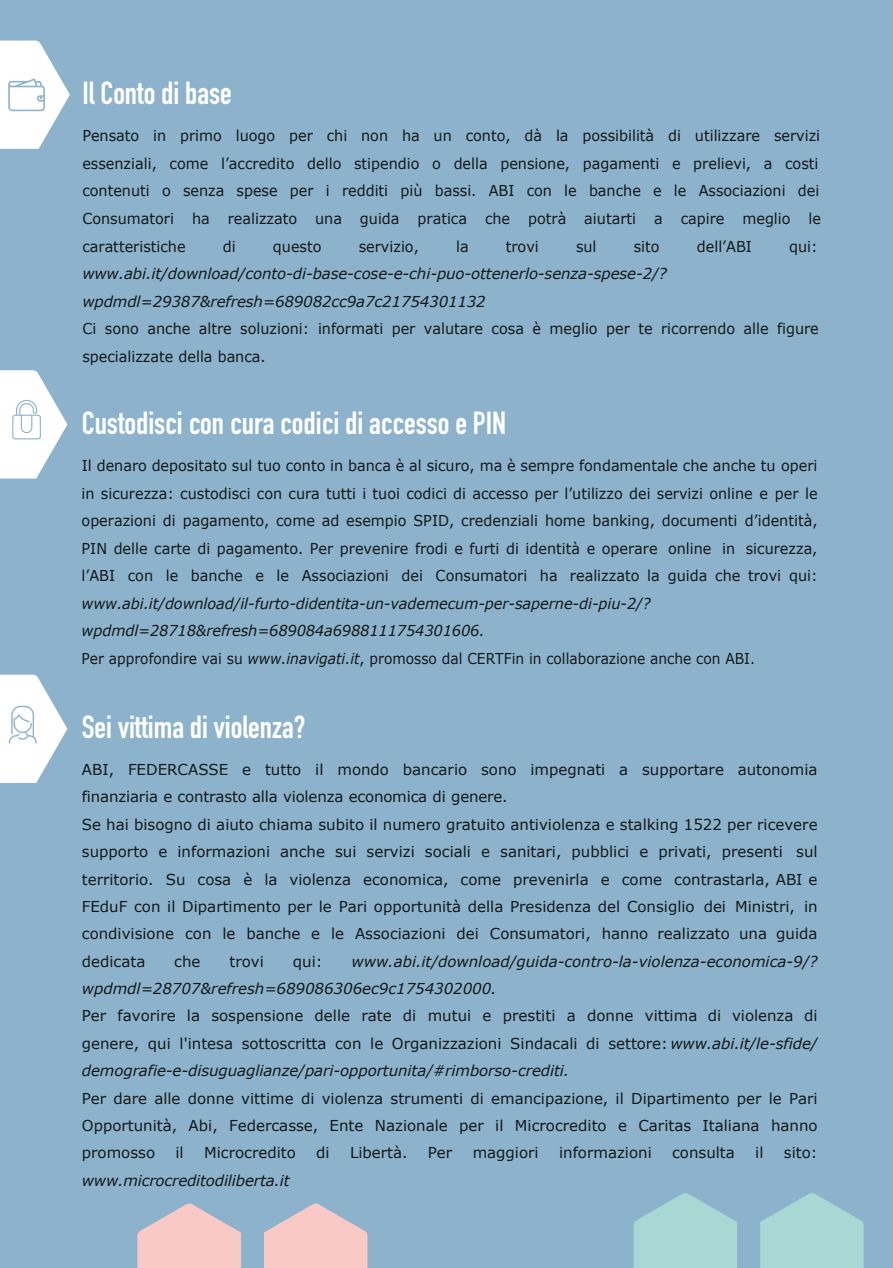
<style>
.page{position:relative;width:893px;height:1268px;background:#fff}
.page>*{position:absolute;margin:0;border:0;box-sizing:border-box;transform-origin:0 0}
.t1{font:700 31.5px "DIN Condensed";color:#fff}
.t2{font:15px/27.3px "Verdana";color:#141819;text-align:justify}
.t3{font:15px/27.6px "Verdana";color:#141819;scale:.96 1}
.t4{font:italic 15px/27.6px "Verdana";letter-spacing:-.005em;color:#141819}
.s1{font-style:normal}
.s2{font-style:italic}
</style>
<div class="page">
<div style="left:0;top:0;width:893px;height:1267px;background:#8cb3cb"></div>
<svg style="left:264px;top:1203px;width:103px;height:64px"></svg>
<svg style="left:137px;top:1203px;width:104px;height:64px"></svg>
<svg style="left:760px;top:1193px;width:104px;height:74px"></svg>
<svg style="left:634px;top:1193px;width:103px;height:74px"></svg>
<svg style="left:1px;top:41px;width:69px;height:108px"></svg>
<svg style="left:1px;top:370px;width:66px;height:108px"></svg>
<svg style="left:1px;top:674px;width:66px;height:108px"></svg>
<hr style="left:0;top:0;width:1px;height:1079px;background:#606060">
<h1 class="t1" style="left:82px;top:72px;width:151px">Il Conto di base</h1>
<p class="t3" style="left:82px;top:122px;width:771px">Pensato in primo luogo per chi non ha un conto, dà la possibilità di utilizzare servizi essenziali, come l’accredito dello stipendio o della pensione, pagamenti e prelievi, a costi contenuti o senza spese per i redditi più bassi. ABI con le banche e le Associazioni dei Consumatori ha realizzato una guida pratica che potrà aiutarti a capire meglio le caratteristiche</p>
<p class="t3" style="left:223px;top:232px;width:15px">di</p>
<p class="t3" style="left:273px;top:232px;width:52px">questo</p>
<p class="t3" style="left:359px;top:232px;width:64px">servizio,</p>
<p class="t3" style="left:456px;top:232px;width:15px">la</p>
<p class="t3" style="left:506px;top:232px;width:36px">trovi</p>
<p class="t3" style="left:576px;top:232px;width:23px">sul</p>
<p class="t3" style="left:634px;top:232px;width:28px">sito</p>
<p class="t3" style="left:697px;top:232px;width:59px">dell’ABI</p>
<p class="t3" style="left:789px;top:232px;width:31px">qui:</p>
<p class="t4" style="left:82px;top:259px;width:586px">www.abi.it/download/conto-di-base-cose-e-chi-puo-ottenerlo-senza-spese-2/? wpdmdl=29387&amp;refresh=689082cc9a7c21754301132</p>
<p class="t3" style="left:82px;top:315px;width:769px">Ci sono anche altre soluzioni: informati per valutare cosa è meglio per te ricorrendo alle figure specializzate della banca.</p>
<h1 class="t1" style="left:82px;top:402px;width:426px">Custodisci con cura codici di accesso e PIN</h1>
<p class="t3" style="left:82px;top:451px;width:768px;text-align:justify">Il denaro depositato sul tuo conto in banca è al sicuro, ma è sempre fondamentale che anche tu operi in sicurezza: custodisci con cura tutti i tuoi codici di accesso per l’utilizzo dei servizi online e per le operazioni di pagamento, come ad esempio SPID, credenziali home banking, documenti d’identità, PIN delle carte di pagamento. Per prevenire frodi e furti di identità e operare online in sicurezza, l’ABI con le banche e le Associazioni dei Consumatori ha realizzato la guida che trovi qui:</p>
<p class="t4" style="left:82px;top:589px;width:675px">www.abi.it/download/il-furto-didentita-un-vademecum-per-saperne-di-piu-2/? wpdmdl=28718&amp;refresh=689084a6988111754301606.<br><span class="s1">Per approfondire vai su</span> www.inavigati.it<span class="s1">, promosso dal CERTFin in collaborazione anche con ABI.</span></p>
<h1 class="t1" style="left:82px;top:706px;width:225px">Sei vittima di violenza?</h1>
<p class="t2" style="left:82px;top:756px;width:737px;text-align:left">ABI, FEDERCASSE e tutto il mondo bancario sono impegnati a supportare autonomia finanziaria e contrasto alla violenza economica di genere.<br>Se hai bisogno di aiuto chiama subito il numero gratuito antiviolenza e stalking 1522 per ricevere supporto e informazioni anche sui servizi sociali e sanitari, pubblici e privati, presenti sul territorio. Su cosa è la violenza economica, come prevenirla e come contrastarla, ABI e FEduF con il Dipartimento per le Pari opportunità della Presidenza del Consiglio dei Ministri, in condivisione con le banche e le Associazioni dei Consumatori, hanno realizzato una guida dedicata</p>
<p class="t4" style="left:82px;top:947px;width:737px;text-indent:270px">www.abi.it/download/guida-contro-la-violenza-economica-9/? wpdmdl=28707&amp;refresh=689086306ec9c1754302000.</p>
<p class="t2" style="left:82px;top:1002px;width:737px">Per favorire la sospensione delle rate di mutui e prestiti a donne vittima di violenza di genere, qui l'intesa sottoscritta con le Organizzazioni Sindacali di settore: <span class="s2">www.abi.it/le-sfide/ demografie-e-disuguaglianze/pari-opportunita/#rimborso-crediti.</span></p>
<p class="t2" style="left:82px;top:1084px;width:737px">Per dare alle donne vittime di violenza strumenti di emancipazione, il Dipartimento per le Pari Opportunità, Abi, Federcasse, Ente Nazionale per il Microcredito e Caritas Italiana hanno promosso</p>
<p class="t2" style="left:174px;top:947px;width:28px">che</p>
<p class="t2" style="left:229px;top:947px;width:36px">trovi</p>
<p class="t2" style="left:293px;top:947px;width:31px">qui:</p>
<p class="t2" style="left:175px;top:1139px;width:10px">il</p>
<p class="t2" style="left:204px;top:1139px;width:93px">Microcredito</p>
<p class="t2" style="left:316px;top:1139px;width:15px">di</p>
<p class="t2" style="left:350px;top:1139px;width:59px">Libertà.</p>
<p class="t2" style="left:428px;top:1139px;width:26px">Per</p>
<p class="t2" style="left:473px;top:1139px;width:68px">maggiori</p>
<p class="t2" style="left:559px;top:1139px;width:94px">informazioni</p>
<p class="t2" style="left:672px;top:1139px;width:64px">consulta</p>
<p class="t2" style="left:755px;top:1139px;width:10px">il</p>
<p class="t2" style="left:784px;top:1139px;width:35px">sito:</p>
<p class="t4" style="left:82px;top:1166px;width:209px">www.microcreditodiliberta.it</p>
</div>
